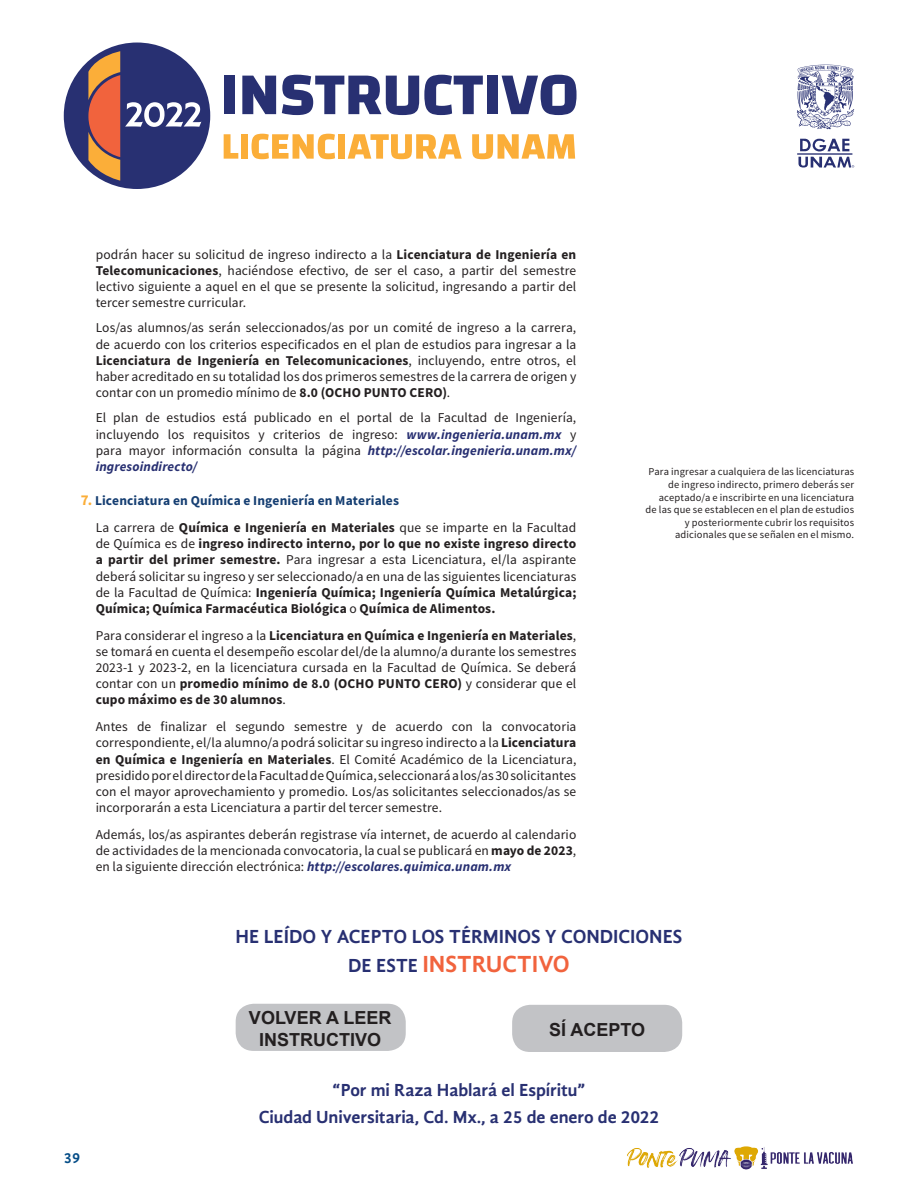
<style>
.page{position:relative;width:918px;height:1188px;background:#fff}
.page>*{position:absolute;margin:0;border:0;box-sizing:border-box;transform-origin:0 0}
.titulos_de_seccion{font:700 24px "Gandhi Sans";letter-spacing:-.01em;color:#f1633d}
.titulos_de_seccion-2{font:700 19.5px "Gandhi Sans";letter-spacing:-.005em;color:#283072}
.titulos_de_seccion-3{font:700 18px "Gandhi Sans";letter-spacing:-.005em;color:#283072}
.t1{font:700 18px "Arial";color:#231f20}
.t2{font:700 15px "Gandhi Sans";color:#054d87}
.t3{font:700 15px "Source Sans Pro";color:#fbae39}
.Texto_negro{font:13.5px/16.2px "Source Sans Pro";letter-spacing:.005em;color:#231f20;text-align:justify}
.Texto_negro-2{font:700 13.5px/16.2px "Source Sans Pro";letter-spacing:.01em;color:#231f20;text-align:justify}
.t4{font:italic 700 13.5px/16.2px "Source Sans Pro";letter-spacing:.01em;color:#283072}
.t5{font:700 13.5px "Source Sans Pro";letter-spacing:.01em;color:#153e72}
.Texto_negro-3{font:10.5px/12.6px "Source Sans Pro";letter-spacing:.015em;color:#231f20;text-align:right}
.s1{font-weight:700}
.s2{font-weight:400;font-style:normal;color:#231f20}
.s3{font-weight:400}
.s4{font-weight:700;font-style:italic;color:#283072}
</style>
<div class="page">
<div style="left:224px;top:76px;width:11px;height:38px;background:#283072"></div>
<svg style="left:242px;top:76px;width:34px;height:38px"></svg>
<svg style="left:282px;top:75px;width:201px;height:40px"></svg>
<div style="left:487px;top:76px;width:11px;height:38px;background:#283072"></div>
<svg style="left:502px;top:75px;width:75px;height:40px"></svg>
<svg style="left:224px;top:134px;width:14px;height:25px"></svg>
<div style="left:241px;top:134px;width:7px;height:25px;background:#fbae39"></div>
<svg style="left:252px;top:134px;width:83px;height:25px"></svg>
<div style="left:338px;top:134px;width:7px;height:25px;background:#fbae39"></div>
<svg style="left:348px;top:134px;width:114px;height:25px"></svg>
<svg style="left:472px;top:134px;width:103px;height:25px"></svg>
<div style="left:64px;top:43px;width:146px;height:146px;background:#283072;border-radius:50%"></div>
<svg style="left:88px;top:51px;width:113px;height:130px"></svg>
<hr style="left:797px;top:153px;width:55px;height:2px;background:#283072">
<svg style="left:798px;top:139px;width:56px;height:29px"></svg>
<svg style="left:797px;top:65px;width:57px;height:64px"></svg>
<img style="left:627px;top:1146px;width:226px;height:23px">
<div style="left:512px;top:1005px;width:170px;height:47px;background:#c2c3c6;border-radius:18px"></div>
<div style="left:236px;top:1004px;width:170px;height:47px;background:#c2c3c6;border-radius:18px"></div>
<p class="Texto_negro" style="left:96px;top:246px;width:482px">podrán hacer su solicitud de ingreso indirecto a la <span class="s1">Licenciatura de Ingeniería en Telecomunicaciones</span>, haciéndose efectivo, de ser el caso, a partir del semestre lectivo siguiente a aquel en el que se presente la solicitud, ingresando a partir del tercer semestre curricular.</p>
<p class="Texto_negro" style="left:96px;top:320px;width:482px">Los/as alumnos/as serán seleccionados/as por un comité de ingreso a la carrera, de acuerdo con los criterios especificados en el plan de estudios para ingresar a la <span class="s1">Licenciatura de Ingeniería en Telecomunicaciones</span>, incluyendo, entre otros, el haber acreditado en su totalidad los dos primeros semestres de la carrera de origen y contar con un promedio mínimo de <span class="s1">8.0 (OCHO PUNTO CERO</span> .<span class="s1">(</span></p>
<p class="Texto_negro" style="left:515px;top:410px;width:62px">Ingeniería,</p>
<p class="Texto_negro" style="left:223px;top:410px;width:26px">está</p>
<p class="Texto_negro" style="left:96px;top:410px;width:12px">El</p>
<p class="Texto_negro" style="left:113px;top:410px;width:27px">plan</p>
<p class="Texto_negro" style="left:145px;top:410px;width:16px">de</p>
<p class="Texto_negro" style="left:167px;top:410px;width:50px">estudios</p>
<p class="Texto_negro" style="left:254px;top:410px;width:59px">publicado</p>
<p class="Texto_negro" style="left:340px;top:410px;width:12px">el</p>
<p class="Texto_negro" style="left:357px;top:410px;width:37px">portal</p>
<p class="Texto_negro" style="left:399px;top:410px;width:16px">de</p>
<p class="Texto_negro" style="left:421px;top:410px;width:12px">la</p>
<p class="Texto_negro" style="left:438px;top:410px;width:51px">Facultad</p>
<p class="Texto_negro" style="left:494px;top:410px;width:16px">de</p>
<p class="Texto_negro" style="left:319px;top:410px;width:16px">en</p>
<p class="Texto_negro" style="left:96px;top:426px;width:65px">incluyendo</p>
<p class="Texto_negro" style="left:168px;top:426px;width:18px">los</p>
<p class="Texto_negro" style="left:193px;top:426px;width:58px">requisitos</p>
<p class="Texto_negro" style="left:258px;top:426px;width:8px">y</p>
<p class="Texto_negro" style="left:273px;top:426px;width:49px">criterios</p>
<p class="Texto_negro" style="left:329px;top:426px;width:16px">de</p>
<p class="Texto_negro" style="left:352px;top:426px;width:47px">ingreso:</p>
<p class="t4" style="left:407px;top:426px;width:156px">www.ingenieria.unam.mx</p>
<p class="Texto_negro" style="left:570px;top:426px;width:8px">y</p>
<p class="Texto_negro" style="left:172px;top:442px;width:71px">información</p>
<p class="Texto_negro" style="left:322px;top:442px;width:40px">página</p>
<p class="Texto_negro" style="left:249px;top:442px;width:51px">consulta</p>
<p class="Texto_negro" style="left:305px;top:442px;width:12px">la</p>
<p class="t4" style="left:368px;top:442px;width:210px">http://escolar.ingenieria.unam.mx/</p>
<p class="t4" style="left:96px;top:442px;width:103px"><span class="s2">para </span>ingresoindirecto/</p>
<p class="t5" style="left:95px;top:492px;width:306px">Licenciatura en Química e Ingeniería en Materiales</p>
<p class="Texto_negro" style="left:129px;top:442px;width:38px">mayor</p>
<p class="t3" style="left:81px;top:490px;width:13px">7.</p>
<p class="Texto_negro-2" style="left:96px;top:519px;width:482px"><span class="s3">La carrera de</span> Química e Ingeniería en Materiales <span class="s3">que se imparte en la Facultad de Química es de</span> ingreso indirecto interno, por lo que no existe ingreso directo a partir del primer semestre. <span class="s3">Para ingresar a esta Licenciatura, el/la aspirante deberá solicitar su ingreso y ser seleccionado a/ en una de las siguientes licenciaturas de la Facultad de Química:</span> Ingeniería Química; Ingeniería Química Metalúrgica; Química; Química Farmacéutica Biológica <span class="s3">o</span> Química de Alimentos.</p>
<p class="Texto_negro" style="left:96px;top:627px;width:482px">Para considerar el ingreso a la <span class="s1">Licenciatura en Química e Ingeniería en Materiales</span>, se tomará en cuenta el desempeño escolar del/de la alumno a/ durante los semestres 2023-1 y 2023-2, en la licenciatura cursada en la Facultad de Química. Se deberá contar con un <span class="s1">promedio mínimo de 8.0 (OCHO PUNTO CERO)</span> y considerar que el <span class="s1">cupo máximo es de 30 alumnos</span>.</p>
<p class="Texto_negro" style="left:502px;top:718px;width:76px">convocatoria</p>
<p class="Texto_negro" style="left:161px;top:718px;width:48px">finalizar</p>
<p class="Texto_negro" style="left:137px;top:718px;width:16px">de</p>
<p class="Texto_negro" style="left:216px;top:718px;width:12px">el</p>
<p class="Texto_negro" style="left:236px;top:718px;width:51px">segundo</p>
<p class="Texto_negro" style="left:372px;top:718px;width:16px">de</p>
<p class="Texto_negro" style="left:396px;top:718px;width:49px">acuerdo</p>
<p class="Texto_negro" style="left:482px;top:718px;width:12px">la</p>
<p class="Texto_negro" style="left:96px;top:718px;width:482px;text-align:left">Antes<br>correspondiente,el/laalumno a/ podrá solicitar su ingreso indirecto a la <span class="s1">Licenciatura en Química e Ingeniería en Materiales</span>. El Comité Académico de la Licenciatura, presididoporeldirectordelaFacultaddeQuímica,seleccionaráalos/as30solicitantes con el mayor aprovechamiento y promedio. Los/as solicitantes seleccionados/as se incorporarán a esta Licenciatura a partir del tercer semestre.</p>
<p class="Texto_negro" style="left:96px;top:826px;width:482px">Además, los/as aspirantes deberán registrase vía internet, de acuerdo al calendario de actividades de la mencionada convocatoria, la cual se publicará en <span class="s1">mayo de 2023</span>, en la siguiente dirección electrónica: <span class="s4">http://escolares.quimica.unam.mx</span></p>
<p class="Texto_negro" style="left:294px;top:718px;width:55px">semestre</p>
<p class="Texto_negro" style="left:452px;top:718px;width:22px">con</p>
<p class="Texto_negro" style="left:356px;top:718px;width:8px">y</p>
<p class="Texto_negro-3" style="left:646px;top:466px;width:210px">Para ingresar a cualquiera de las licenciaturas de ingreso indirecto, primero deberás ser aceptado a/ e inscribirte en una licenciatura de las que se establecen en el plan de estudios y posteriormente cubrir los requisitos adicionales que se señalen en el mismo.</p>
<p class="titulos_de_seccion-2" style="left:236px;top:925px;width:448px">HE LEÍDO Y ACEPTO LOS TÉRMINOS Y CONDICIONES</p>
<p class="titulos_de_seccion" style="left:422px;top:950px;width:149px">INSTRUCTIVO</p>
<p class="titulos_de_seccion-2" style="left:348px;top:954px;width:71px">DE ESTE</p>
<p class="t1" style="left:249px;top:1005px;width:144px">VOLVER A LEER</p>
<p class="t1" style="left:259px;top:1027px;width:124px">INSTRUCTIVO</p>
<p class="t1" style="left:549px;top:1017px;width:98px">SÍ ACEPTO</p>
<p class="t2" style="left:64px;top:1150px;width:18px">39</p>
<p class="titulos_de_seccion-3" style="left:333px;top:1079px;width:254px">“Por mi Raza Hablará el Espíritu“</p>
<p class="titulos_de_seccion-3" style="left:259px;top:1106px;width:402px">Ciudad Universitaria, Cd. Mx a., 25 de enero de 2022</p>
</div>
